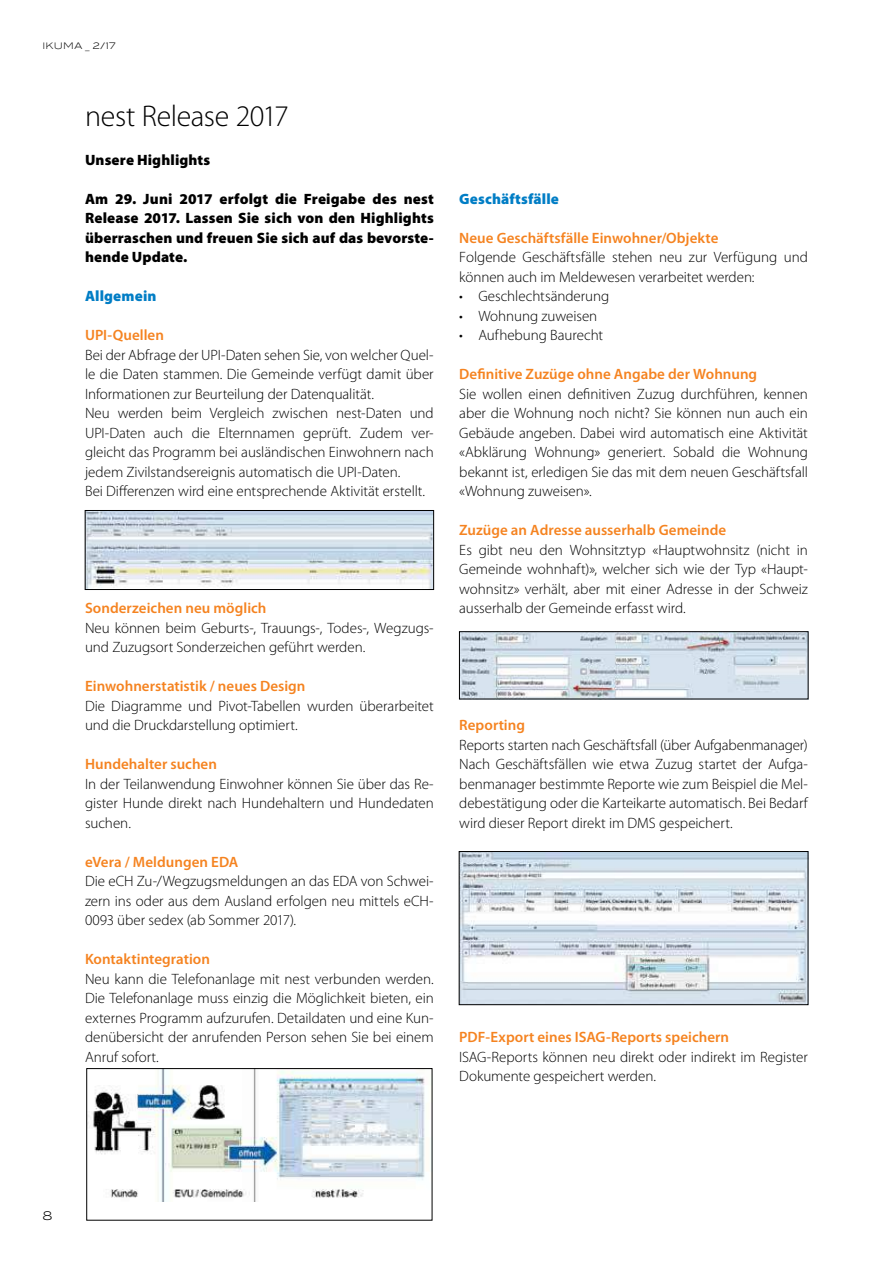
<style>
.page{position:relative;width:893px;height:1263px;background:#fff}
.page>*{position:absolute;margin:0;border:0;box-sizing:border-box;transform-origin:0 0}
.t1{font:300 30px "Myriad Pro";letter-spacing:-.015em;color:#000}
.t2{font:300 15px/19.5px "Myriad Pro";letter-spacing:-.005em;color:#000;text-align:justify}
.t3{font:600 15px "Myriad Pro";color:#f58320}
.t4{font:900 15px/19.5px "Myriad Pro";letter-spacing:.005em;color:#000;text-align:justify}
.t5{font:900 15px "Myriad Pro";letter-spacing:.01em;color:#007dc5}
.t6{font:300 12px "Blair ITC";color:#000}
.t7{font:300 9px "Blair ITC";letter-spacing:.035em;color:#000}
</style>
<div class="page">
<img style="left:461px;top:853px;width:345px;height:150px">
<div style="left:459px;top:851px;width:349px;height:154px;border:1px solid #000"></div>
<img style="left:92px;top:1070px;width:333px;height:131px">
<div style="left:86px;top:1068px;width:346px;height:152px;border:1px solid #000"></div>
<img style="left:87px;top:512px;width:345px;height:76px">
<div style="left:85px;top:510px;width:349px;height:80px;border:1px solid #000"></div>
<img style="left:461px;top:633px;width:345px;height:64px">
<div style="left:459px;top:631px;width:349px;height:68px;border:1px solid #000"></div>
<p class="t7" style="left:43px;top:41px;width:75px">IKUMA _ 2/17</p>
<h1 class="t1" style="left:85px;top:99px;width:205px">nest Release 2017</h1>
<p class="t4" style="left:85px;top:150px;width:127px">Unsere Highlights</p>
<p class="t4" style="left:85px;top:189px;width:350px">Am 29. Juni 2017 erfolgt die Freigabe des nest Release 2017. Lassen Sie sich von den Highlights überraschen und freuen Sie sich auf das bevorste&shy;hende Update.</p>
<p class="t5" style="left:85px;top:288px;width:73px">Allgemein</p>
<p class="t3" style="left:85px;top:327px;width:80px">UPI-Quellen</p>
<p class="t2" style="left:85px;top:345px;width:350px;text-align:left">Bei der Abfrage der UPI-Daten sehen Sie, von welcher Quel&shy;le die Daten stammen. Die Gemeinde verfügt damit über Informationen zur Beurteilung der Datenqualität.<br>Neu werden beim Vergleich zwischen nest-Daten und UPI-Daten auch die Elternnamen geprüft. Zudem ver&shy;gleicht das Programm bei ausländischen Einwohnern nach jedem Zivilstandsereignis automatisch die UPI-Daten.<br>Bei Differenzen wird eine entsprechende Aktivität erstellt.</p>
<p class="t3" style="left:85px;top:600px;width:183px">Sonderzeichen neu möglich</p>
<p class="t2" style="left:85px;top:618px;width:350px">Neu können beim Geburts-, Trauungs-, Todes-, Wegzugs&shy;und Zuzugsort Sonderzeichen geführt werden.</p>
<p class="t3" style="left:85px;top:678px;width:222px">Einwohnerstatistik / neues Design</p>
<p class="t2" style="left:85px;top:696px;width:350px">Die Diagramme und Pivot-Tabellen wurden überarbeitet und die Druckdarstellung optimiert.</p>
<p class="t3" style="left:85px;top:756px;width:133px">Hundehalter suchen</p>
<p class="t2" style="left:85px;top:774px;width:350px">In der Teilanwendung Einwohner können Sie über das Re&shy;gister Hunde direkt nach Hundehaltern und Hundedaten suchen.</p>
<p class="t3" style="left:85px;top:853px;width:155px">eVera / Meldungen EDA</p>
<p class="t2" style="left:85px;top:872px;width:350px">Die eCH Zu-/Wegzugsmeldungen an das EDA von Schwei&shy;zern ins oder aus dem Ausland erfolgen neu mittels eCH-0093 über sedex (ab Sommer 2017).</p>
<p class="t3" style="left:85px;top:951px;width:126px">Kontaktintegration</p>
<p class="t2" style="left:85px;top:969px;width:350px">Neu kann die Telefonanlage mit nest verbunden werden.<br>Die Telefonanlage muss einzig die Möglichkeit bieten, ein externes Programm aufzurufen. Detaildaten und eine Kun&shy;denübersicht der anrufenden Person sehen Sie bei einem Anruf sofort.</p>
<p class="t5" style="left:459px;top:190px;width:101px">Geschäftsfälle</p>
<p class="t3" style="left:459px;top:229px;width:261px">Neue Geschäftsfälle Einwohner/Objekte</p>
<p class="t2" style="left:459px;top:248px;width:350px">Folgende Geschäftsfälle stehen neu zur Verfügung und können auch im Meldewesen verarbeitet werden:</p>
<p class="t2" style="left:459px;top:287px;width:152px">• Geschlechtsänderung</p>
<p class="t2" style="left:459px;top:306px;width:139px">• Wohnung zuweisen</p>
<p class="t2" style="left:459px;top:326px;width:145px">• Aufhebung Baurecht</p>
<p class="t3" style="left:459px;top:366px;width:299px">Definitive Zuzüge ohne Angabe der Wohnung</p>
<p class="t2" style="left:459px;top:384px;width:350px">Sie wollen einen definitiven Zuzug durchführen, kennen aber die Wohnung noch nicht? Sie können nun auch ein Gebäude angeben. Dabei wird automatisch eine Aktivität «Abklärung Wohnung» generiert. Sobald die Wohnung bekannt ist, erledigen Sie das mit dem neuen Geschäftsfall «Wohnung zuweisen».</p>
<p class="t3" style="left:459px;top:522px;width:268px">Zuzüge an Adresse ausserhalb Gemeinde</p>
<p class="t2" style="left:459px;top:540px;width:350px">Es gibt neu den Wohnsitztyp «Hauptwohnsitz (nicht in Gemeinde wohnhaft)», welcher sich wie der Typ «Haupt&shy;wohnsitz» verhält, aber mit einer Adresse in der Schweiz ausserhalb der Gemeinde erfasst wird.</p>
<p class="t3" style="left:459px;top:717px;width:67px">Reporting</p>
<p class="t2" style="left:459px;top:735px;width:350px">Reports starten nach Geschäftsfall (über Aufgabenmanager)<br>Nach Geschäftsfällen wie etwa Zuzug startet der Aufga&shy;benmanager bestimmte Reporte wie zum Beispiel die Mel&shy;debestätigung oder die Karteikarte automatisch. Bei Bedarf wird dieser Report direkt im DMS gespeichert.</p>
<p class="t3" style="left:459px;top:1029px;width:271px">PDF-Export eines ISAG-Reports speichern</p>
<p class="t2" style="left:459px;top:1047px;width:350px">ISAG-Reports können neu direkt oder indirekt im Register<br>Dokumente gespeichert werden.</p>
<p class="t6" style="left:43px;top:1209px;width:12px">8</p>
</div>
